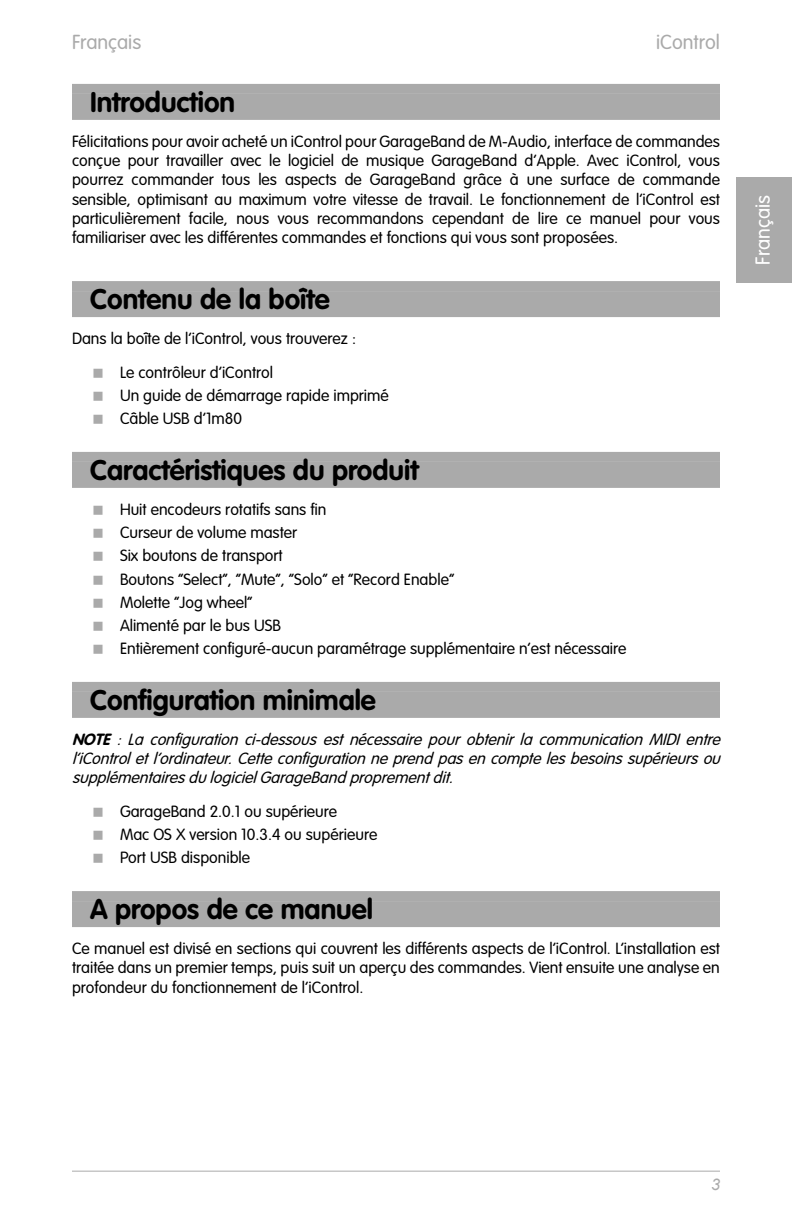
<style>
.page{position:relative;width:792px;height:1224px;background:#fff}
.page>*{position:absolute;margin:0;border:0;box-sizing:border-box;transform-origin:0 0}
.t1{font:700 28px "VAG Rounded";color:#000}
.t2{font:300 20px "VAG Rounded";color:#aaa}
.t3{font:300 20px "VAG Rounded";color:#fff}
.t4{font:300 16px/23.2px "VAG Rounded";color:#000}
.t5{font:italic 300 16px/19.2px "VAG Rounded";color:#000;text-align:justify}
.t6{font:italic 16px "Arial";color:#aaa}
.s1{font-weight:700}
</style>
<div class="page">
<hr style="left:72px;top:1171px;width:648px;height:1px;background:#aaa">
<div style="left:736px;top:177px;width:56px;height:105px;background:#aaa"></div>
<div style="left:72px;top:84px;width:648px;height:10px;background:#aaa"></div>
<div style="left:72px;top:94px;width:648px;height:26px;background:#aaa"></div>
<div style="left:72px;top:281px;width:648px;height:10px;background:#aaa"></div>
<div style="left:72px;top:291px;width:648px;height:26px;background:#aaa"></div>
<div style="left:72px;top:452px;width:648px;height:10px;background:#aaa"></div>
<div style="left:72px;top:462px;width:648px;height:26px;background:#aaa"></div>
<div style="left:72px;top:682px;width:648px;height:10px;background:#aaa"></div>
<div style="left:72px;top:692px;width:648px;height:26px;background:#aaa"></div>
<div style="left:72px;top:891px;width:648px;height:10px;background:#aaa"></div>
<div style="left:72px;top:901px;width:648px;height:26px;background:#aaa"></div>
<p class="t2" style="left:72px;top:31px;width:71px">Français</p>
<p class="t2" style="left:656px;top:30px;width:65px">iControl</p>
<h1 class="t1" style="left:90px;top:86px;width:147px">Introduction</h1>
<p class="t4" style="left:72px;top:132px;width:650px;line-height:19.2px;text-align:justify">Félicitations pour avoir acheté un iControl pour GarageBand de M-Audio, interface de commandes conçue pour travailler avec le logiciel de musique GarageBand d’Apple. Avec iControl, vous pourrez commander tous les aspects de GarageBand grâce à une surface de commande sensible, optimisant au maximum votre vitesse de travail. Le fonctionnement de l’iControl est particulièrement facile, nous vous recommandons cependant de lire ce manuel pour vous familiariser avec les différentes commandes et fonctions qui vous sont proposées.</p>
<h1 class="t1" style="left:90px;top:283px;width:241px">Contenu de la boîte</h1>
<p class="t4" style="left:120px;top:322px;width:238px;line-height:33.6px;text-indent:-48px">Dans la boîte de l’iControl, vous trouverez :<br>Le contrôleur d’iControl</p>
<p class="t4" style="left:120px;top:384px;width:270px">Un guide de démarrage rapide imprimé<br>Câble USB d’1m80</p>
<h1 class="t1" style="left:90px;top:454px;width:330px">Caractéristiques du produit</h1>
<p class="t4" style="left:120px;top:498px;width:508px">Huit encodeurs rotatifs sans fin<br>Curseur de volume master<br>Six boutons de transport<br>Boutons “Select”, “Mute”, “Solo” et “Record Enable”<br>Molette “Jog wheel”<br>Alimenté par le bus USB<br>Entièrement configuré-aucun paramétrage supplémentaire n’est nécessaire</p>
<h1 class="t1" style="left:90px;top:684px;width:287px">Configuration minimale</h1>
<p class="t5" style="left:72px;top:730px;width:654px"><span class="s1">NOTE</span> : La configuration ci-dessous est nécessaire pour obtenir la communication MIDI entre l’iControletl’ordinateur.Cetteconfigurationneprendpasencomptelesbesoinssupérieursou supplémentairesdulogicielGarageBandproprementdit.</p>
<p class="t4" style="left:120px;top:800px;width:259px">GarageBand 2.0.1 ou supérieure<br>Mac OS X version 10.3.4 ou supérieure<br>Port USB disponible</p>
<h1 class="t1" style="left:90px;top:893px;width:285px">A propos de ce manuel</h1>
<p class="t4" style="left:72px;top:939px;width:650px;line-height:19.2px;text-align:justify">Ce manuel est divisé en sections qui couvrent les différents aspects de l’iControl. L’installation est traitée dans un premier temps, puis suit un aperçu des commandes. Vient ensuite une analyse en profondeur du fonctionnement de l’iControl.</p>
<p class="t3" style="left:751px;top:265px;width:71px;rotate:-90deg">Français</p>
<p class="t6" style="left:711px;top:1175px;width:10px">3</p>
</div>
